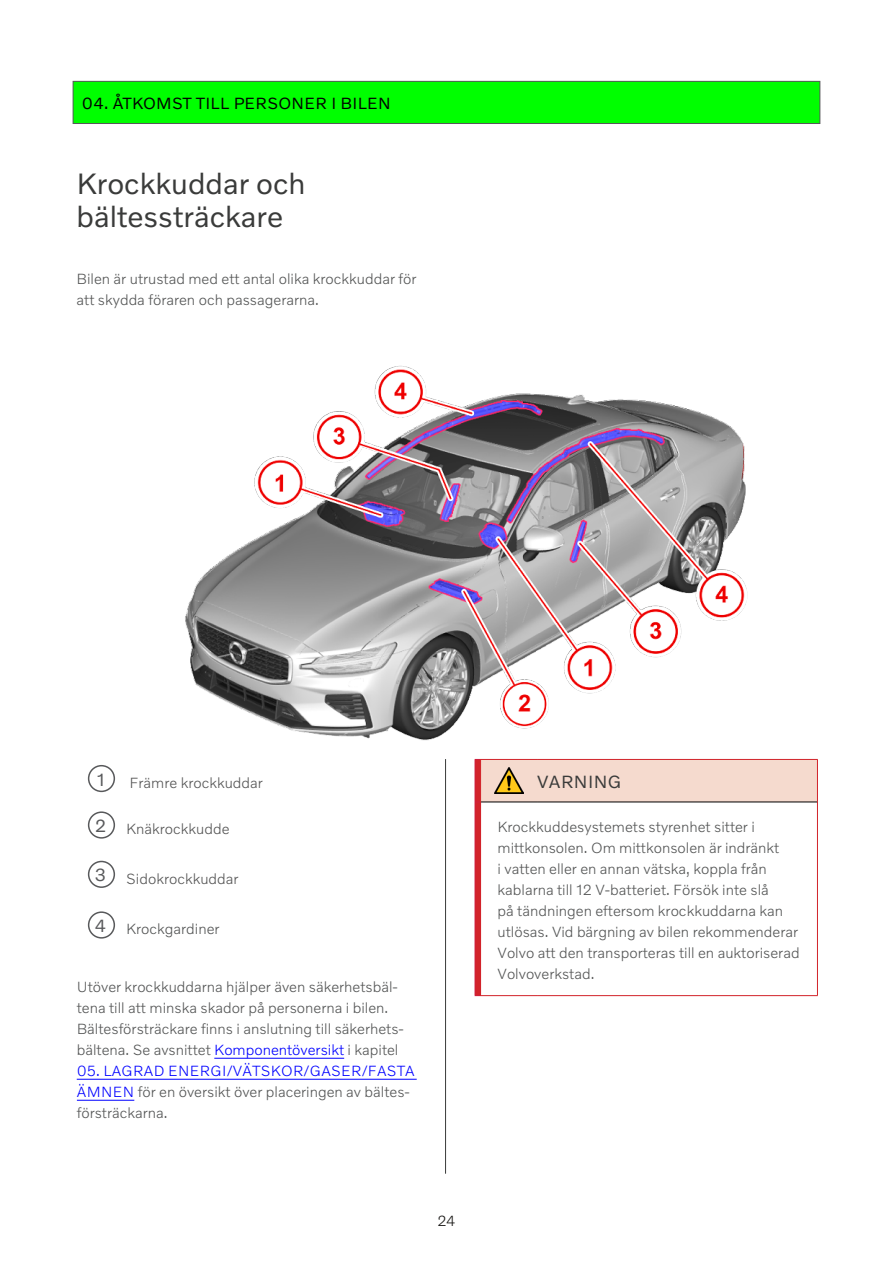
<style>
.page{position:relative;width:893px;height:1263px;background:#fff}
.page>*{position:absolute;margin:0;border:0;box-sizing:border-box;transform-origin:0 0}
.t1{font:30px/33px "Volvo Novum";color:#3a3b3a}
.t2{font:18px "Volvo Novum";letter-spacing:.02em;color:#3a3b3a}
.t3{font:18px "Volvo Novum";color:#58595b}
.t4{font:16.5px "Volvo Novum";letter-spacing:.02em;color:#000}
.t5{font:300 15px/21px "Volvo Novum";color:#545555}
.t6{font:300 15px "Volvo Novum";color:#555}
.t7{font:300 15px "Volvo Novum";color:#181715}
.s1{color:#00f}
</style>
<div class="page">
<div style="left:73px;top:81px;width:747px;height:42px;background:#0f0"></div>
<div style="left:73px;top:81px;width:747px;height:43px;border:1px solid #58595b"></div>
<hr style="left:214px;top:1058px;width:130px;height:1px;background:#00f">
<hr style="left:77px;top:1079px;width:340px;height:1px;background:#00f">
<hr style="left:77px;top:1100px;width:57px;height:1px;background:#00f">
<svg style="left:87px;top:765px;width:29px;height:174px"></svg>
<div style="left:88px;top:765px;width:27px;height:27px;border:2px solid #58595b;border-radius:50%"></div>
<div style="left:88px;top:811px;width:27px;height:28px;border:2px solid #58595b;border-radius:50%"></div>
<div style="left:88px;top:861px;width:27px;height:27px;border:2px solid #58595b;border-radius:50%"></div>
<div style="left:88px;top:911px;width:27px;height:27px;border:2px solid #58595b;border-radius:50%"></div>
<div style="left:475px;top:802px;width:6px;height:194px;background:#d2232a"></div>
<hr style="left:817px;top:802px;width:1px;height:193px;background:#d2232a">
<div style="left:475px;top:759px;width:342px;height:44px;background:#f5dace"></div>
<hr style="left:475px;top:802px;width:1px;height:193px;background:#d01f3e">
<hr style="left:480px;top:759px;width:57px;height:1px;background:#d2232a">
<hr style="left:480px;top:760px;width:1px;height:42px;background:#d2232a">
<hr style="left:537px;top:759px;width:281px;height:1px;background:#d2232a">
<hr style="left:817px;top:760px;width:1px;height:42px;background:#d2232a">
<hr style="left:480px;top:802px;width:1px;height:193px;background:#d2232a">
<hr style="left:480px;top:995px;width:57px;height:1px;background:#d2232a">
<hr style="left:537px;top:995px;width:281px;height:1px;background:#d2232a">
<img style="left:494px;top:768px;width:30px;height:26px">
<hr style="left:445px;top:759px;width:1px;height:415px;background:#3a3b3a">
<img style="left:185px;top:365px;width:563px;height:376px">
<p class="t4" style="left:82px;top:93px;width:310px">04. ÅTKOMST TILL PERSONER I BILEN</p>
<h1 class="t1" style="left:77px;top:166px;width:231px">Krockkuddar och bältessträckare</h1>
<p class="t5" style="left:77px;top:268px;width:341px">Bilen är utrustad med ett antal olika krockkuddar för att skydda föraren och passagerarna.</p>
<p class="t3" style="left:97px;top:768px;width:9px">1</p>
<p class="t6" style="left:130px;top:773px;width:135px">Främre krockkuddar</p>
<p class="t6" style="left:95px;top:820px;width:136px"><sup>2</sup> Knäkrockkudde</p>
<p class="t6" style="left:95px;top:869px;width:145px"><sup>3</sup> Sidokrockkuddar</p>
<p class="t5" style="left:95px;top:918px;width:126px"><sup>4</sup> Krockgardiner</p>
<p class="t5" style="left:77px;top:976px;width:329px">Utöver krockkuddarna hjälper även säkerhetsbäl&shy;tena till att minska skador på personerna i bilen.<br>Bältesförsträckare finns i anslutning till säkerhets&shy;bältena. Se avsnittet <span class="s1">Komponentöversikt</span> i kapitel</p>
<p class="t5" style="left:77px;top:1060px;width:340px"><span class="s1">05. LAGRAD ENERGI/VÄTSKOR/GASER/FASTA<br>ÄMNEN</span> för en översikt över placeringen av bältes&shy;försträckarna.</p>
<p class="t7" style="left:437px;top:1211px;width:20px">24</p>
<p class="t2" style="left:537px;top:771px;width:86px">VARNING</p>
<p class="t5" style="left:498px;top:815px;width:304px">Krockkuddesystemets styrenhet sitter i mittkonsolen. Om mittkonsolen är indränkt<br>i vatten eller en annan vätska, koppla från kablarna till 12 V-batteriet. Försök inte slå<br>på tändningen eftersom krockkuddarna kan utlösas. Vid bärgning av bilen rekommenderar Volvo att den transporteras till en auktoriserad Volvoverkstad.</p>
</div>
